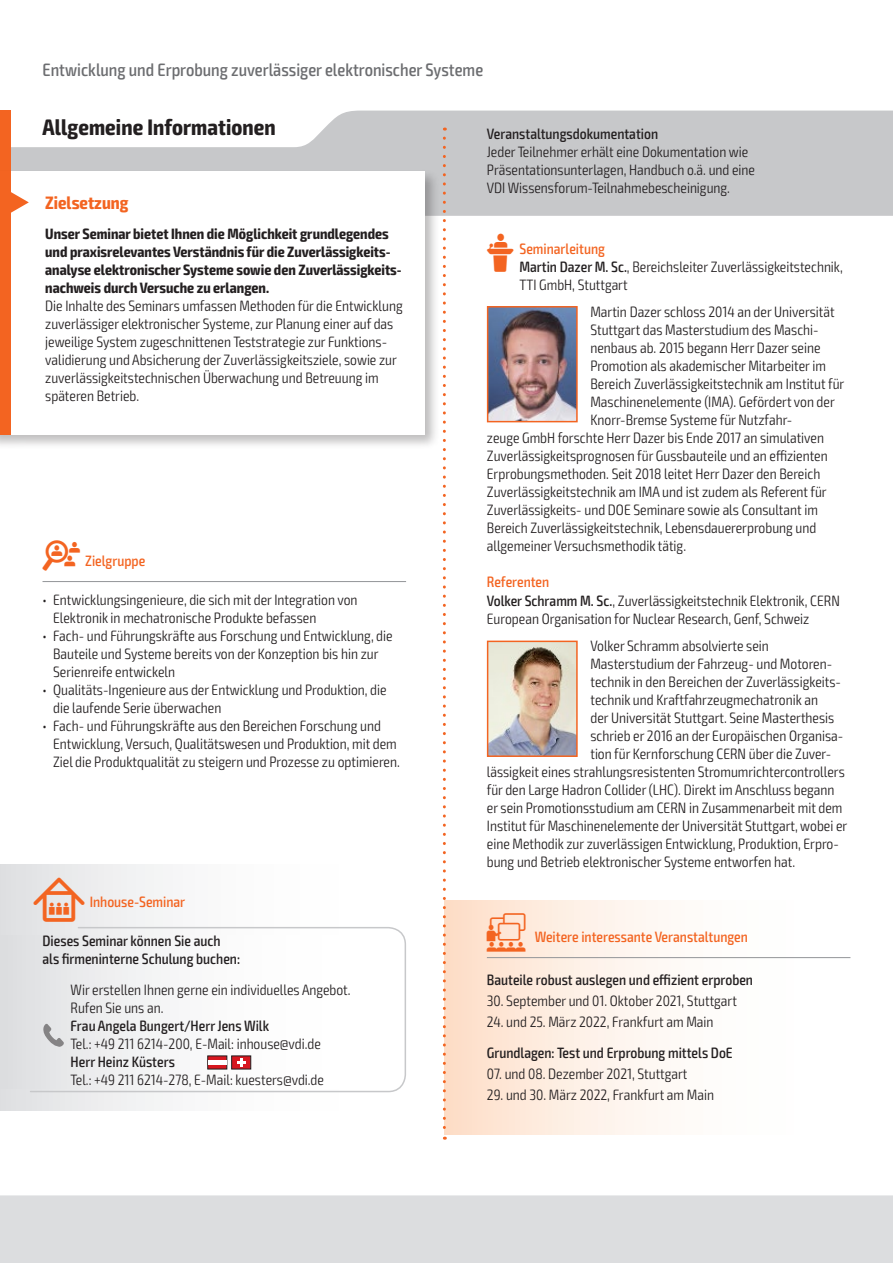
<style>
.page{position:relative;width:893px;height:1263px;background:#fff}
.page>*{position:absolute;margin:0;border:0;box-sizing:border-box;transform-origin:0 0}
.t1{font:700 condensed 22.5px "Exo 2";letter-spacing:.005em;color:#231f20}
.t2{font:500 condensed 18px "Exo 2";color:#6c6d70}
.t3{font:700 condensed 18px "Exo 2";color:#f36421}
.t4{font:300 condensed 15px/18px "Exo 2";color:#231f20}
.t5{font:500 condensed 15px/18px "Exo 2";color:#231f20}
.t6{font:700 condensed 15px/18px "Exo 2";color:#231f20}
.t7{font:500 condensed 15px "Exo 2";color:#f36421}
.s1{font-family:"VDI Iconset S4 A Regular";font-weight:400;font-stretch:normal;color:#f36421}
.s2{font-weight:500;color:#f36421}
.s3{font-weight:500}
.s4{font-family:"VDI Iconset S4 A Regular";font-weight:400;font-stretch:normal}
.s5{font-family:"VDI Iconset S4 A Regular";font-weight:400;font-stretch:normal;font-size:15.45px}
.s6{font-family:"VDI Iconset S4 A Regular";font-weight:400;font-stretch:normal;font-size:19.5px}
</style>
<div class="page">
<div style="left:0;top:1195px;width:893px;height:68px;background:#dcdddf"></div>
<svg style="left:11px;top:111px;width:881px;height:105px;fill:#c7c8ca"></svg>
<hr style="left:892px;top:111px;width:1px;height:105px;background:#f36421">
<div style="left:0;top:111px;width:11px;height:63px;background:#f36421"></div>
<div style="left:0;top:168px;width:440px;height:282px;background:#231f20;opacity:.3"></div>
<div style="left:0;top:171px;width:424px;height:264px;background:#fff"></div>
<div style="left:0;top:171px;width:11px;height:264px;background:#f36421"></div>
<svg style="left:11px;top:192px;width:18px;height:21px"></svg>
<hr style="left:43px;top:581px;width:363px;height:1px;background:#939598">
<div style="left:444px;top:900px;width:406px;height:234px;background:linear-gradient(to right,#fde3d0,#fff)"></div>
<hr style="left:487px;top:957px;width:363px;height:1px;background:#939598">
<img style="left:490px;top:309px;width:85px;height:110px">
<div style="left:487px;top:306px;width:91px;height:116px;border:2px solid #f36421"></div>
<img style="left:490px;top:644px;width:85px;height:110px">
<div style="left:487px;top:641px;width:91px;height:116px;border:2px solid #f36421"></div>
<div style="left:0;top:864px;width:406px;height:247px;background:linear-gradient(to right,#e4e5e7,#fff)"></div>
<svg style="left:29px;top:926px;width:377px;height:167px"></svg>
<div style="left:0;top:936px;width:383px;height:152px;background:linear-gradient(to right,#e2e3e5,#fff)"></div>
<svg style="left:207px;top:1055px;width:44px;height:14px"></svg>
<hr style="left:208px;top:1060px;width:19px;height:4px;background:#fff">
<svg style="left:43px;top:1024px;width:21px;height:23px"></svg>
<svg style="left:443px;top:138px;width:3px;height:1002px"></svg>
<p class="t2" style="left:43px;top:59px;width:442px">Entwicklung und Erprobung zuverlässiger elektronischer Systeme</p>
<h1 class="t1" style="left:43px;top:113px;width:235px">Allgemeine Informationen</h1>
<p class="t5" style="left:487px;top:125px;width:173px">Veranstaltungsdokumentation</p>
<p class="t4" style="left:487px;top:143px;width:270px">Jeder Teilnehmer erhält eine Dokumentation wie<br>Präsentationsunterlagen, Handbuch o.ä. und eine<br>VDI Wissensforum-Teilnahmebescheinigung.</p>
<p class="t6" style="left:45px;top:225px;width:358px">Unser Seminar bietet Ihnen die Möglichkeit grundlegendes und praxisrelevantes Verständnis für die Zuverlässigkeits&shy;analyse elektronischer Systeme sowie den Zuverlässigkeits&shy;nachweis durch Versuche zu erlangen.</p>
<p class="t4" style="left:45px;top:297px;width:359px">Die Inhalte des Seminars umfassen Methoden für die Entwicklung zuverlässiger elektronischer Systeme, zur Planung einer auf das jeweilige System zugeschnittenen Teststrategie zur Funktions&shy;validierung und Absicherung der Zuverlässigkeitsziele, sowie zur zuverlässigkeitstechnischen Überwachung und Betreuung im späteren Betrieb.</p>
<p class="t3" style="left:45px;top:192px;width:85px">Zielsetzung</p>
<p class="t4" style="left:519px;top:240px;width:325px;text-indent:-33px"><span class="s1">L</span> <span class="s2">Seminarleitung<br></span><span class="s3">Martin Dazer M. Sc.</span>, Bereichsleiter Zuverlässigkeitstechnik,<br>TTI GmbH, Stuttgart</p>
<p class="t4" style="left:590px;top:303px;width:246px">Martin Dazer schloss 2014 an der Universität</p>
<p class="t4" style="left:590px;top:321px;width:230px">Stuttgart das Masterstudium des Maschi-</p>
<p class="t4" style="left:590px;top:339px;width:232px">nenbaus ab. 2015 begann Herr Dazer seine</p>
<p class="t4" style="left:590px;top:357px;width:237px">Promotion als akademischer Mitarbeiter im</p>
<p class="t4" style="left:590px;top:375px;width:255px">Bereich Zuverlässigkeitstechnik am Institut für</p>
<p class="t4" style="left:590px;top:393px;width:246px">Maschinenelemente (IMA). Gefördert von der</p>
<p class="t4" style="left:590px;top:411px;width:203px">Knorr-Bremse Systeme für Nutzfahr-</p>
<p class="t4" style="left:487px;top:429px;width:339px">zeuge GmbH forschte Herr Dazer bis Ende 2017 an simulativen</p>
<p class="t4" style="left:487px;top:447px;width:342px">Zuverlässigkeitsprognosen für Gussbauteile und an effizienten</p>
<p class="t4" style="left:487px;top:465px;width:335px">Erprobungsmethoden. Seit 2018 leitet Herr Dazer den Bereich</p>
<p class="t4" style="left:487px;top:483px;width:341px">Zuverlässigkeitstechnik am IMA und ist zudem als Referent für</p>
<p class="t4" style="left:487px;top:501px;width:332px">Zuverlässigkeits- und DOE Seminare sowie als Consultant im</p>
<p class="t4" style="left:487px;top:519px;width:331px">Bereich Zuverlässigkeitstechnik, Lebensdauererprobung und</p>
<p class="t4" style="left:487px;top:537px;width:201px">allgemeiner Versuchsmethodik tätig.</p>
<p class="t4" style="left:487px;top:572px;width:354px;line-height:19.4px"><span class="s2">Referenten<br></span><span class="s3">Volker Schramm M. Sc.</span>, Zuverlässigkeitstechnik Elektronik, CERN</p>
<p class="t4" style="left:590px;top:605px;width:220px;line-height:27.2px;text-indent:-104px">European Organisation for Nuclear Research, Genf, Schweiz<br>Volker Schramm absolvierte sein</p>
<p class="t4" style="left:590px;top:655px;width:243px">Masterstudium der Fahrzeug- und Motoren-</p>
<p class="t4" style="left:590px;top:673px;width:252px">technik in den Bereichen der Zuverlässigkeits-</p>
<p class="t4" style="left:590px;top:691px;width:229px">technik und Kraftfahrzeugmechatronik an</p>
<p class="t4" style="left:590px;top:709px;width:245px">der Universität Stuttgart. Seine Masterthesis</p>
<p class="t4" style="left:590px;top:727px;width:254px">schrieb er 2016 an der Europäischen Organisa-</p>
<p class="t4" style="left:590px;top:745px;width:242px">tion für Kernforschung CERN über die Zuver-</p>
<p class="t4" style="left:487px;top:763px;width:359px">lässigkeit eines strahlungsresistenten Stromumrichtercontrollers</p>
<p class="t4" style="left:487px;top:781px;width:349px">für den Large Hadron Collider (LHC). Direkt im Anschluss begann</p>
<p class="t4" style="left:487px;top:799px;width:357px">er sein Promotionsstudium am CERN in Zusammenarbeit mit dem</p>
<p class="t4" style="left:487px;top:817px;width:362px">Institut für Maschinenelemente der Universität Stuttgart, wobei er</p>
<p class="t4" style="left:487px;top:835px;width:354px">eine Methodik zur zuverlässigen Entwicklung, Produktion, Erpro-</p>
<p class="t4" style="left:487px;top:853px;width:310px">bung und Betrieb elektronischer Systeme entworfen hat.</p>
<p class="t7" style="left:43px;top:552px;width:104px"><span class="s4">Z</span> Zielgruppe</p>
<p class="t4" style="left:53px;top:591px;width:306px;text-indent:-11px">• Entwicklungsingenieure, die sich mit der Integration von<br>Elektronik in mechatronische Produkte befassen</p>
<p class="t4" style="left:53px;top:627px;width:341px;text-indent:-11px">• Fach- und Führungskräfte aus Forschung und Entwicklung, die<br>Bauteile und Systeme bereits von der Konzeption bis hin zur<br>Serienreife entwickeln</p>
<p class="t4" style="left:53px;top:681px;width:335px;text-indent:-11px">• Qualitäts-Ingenieure aus der Entwicklung und Produktion, die die laufende Serie überwachen</p>
<p class="t4" style="left:53px;top:717px;width:348px;text-indent:-11px">• Fach- und Führungskräfte aus den Bereichen Forschung und<br>Entwicklung, Versuch, Qualitätswesen und Produktion, mit dem<br>Ziel die Produktqualität zu steigern und Prozesse zu optimieren.</p>
<p class="t7" style="left:33px;top:893px;width:153px"><span class="s5">I</span> Inhouse-Seminar</p>
<p class="t5" style="left:43px;top:932px;width:199px">Dieses Seminar können Sie auch als firmeninterne Schulung buchen:</p>
<p class="t4" style="left:71px;top:981px;width:282px">Wir erstellen Ihnen gerne ein individuelles Angebot.<br>Rufen Sie uns an.</p>
<p class="t5" style="left:71px;top:1017px;width:200px">Frau Angela Bungert/Herr Jens Wilk</p>
<p class="t4" style="left:71px;top:1035px;width:252px">Tel.: +49 211 6214-200, E-Mail: inhouse@vdi.de</p>
<p class="t5" style="left:71px;top:1053px;width:106px">Herr Heinz Küsters</p>
<p class="t4" style="left:71px;top:1071px;width:255px">Tel.: +49 211 6214-278, E-Mail: kuesters@vdi.de</p>
<p class="t7" style="left:487px;top:928px;width:263px"><span class="s6">W</span> Weitere interessante Veranstaltungen</p>
<p class="t5" style="left:487px;top:971px;width:268px">Bauteile robust auslegen und effizient erproben</p>
<p class="t4" style="left:487px;top:992px;width:251px">30. September und 01. Oktober 2021, Stuttgart</p>
<p class="t4" style="left:487px;top:1013px;width:228px">24. und 25. März 2022, Frankfurt am Main</p>
<p class="t5" style="left:487px;top:1044px;width:247px">Grundlagen: Test und Erprobung mittels DoE</p>
<p class="t4" style="left:487px;top:1065px;width:202px">07. und 08. Dezember 2021, Stuttgart</p>
<p class="t4" style="left:487px;top:1086px;width:229px">29. und 30. März 2022, Frankfurt am Main</p>
</div>
